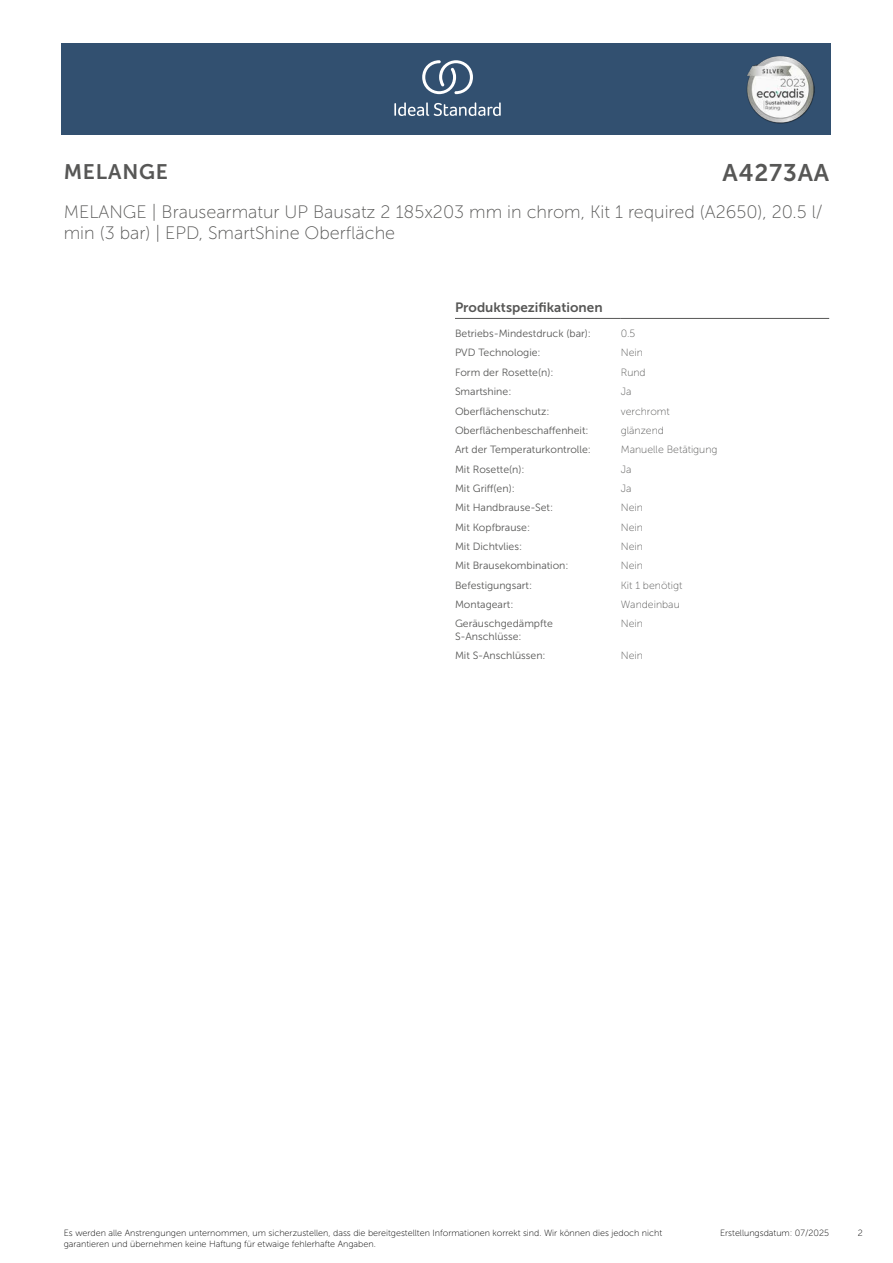
<style>
.page{position:relative;width:893px;height:1263px;background:#fff}
.page>*{position:absolute;margin:0;border:0;box-sizing:border-box;transform-origin:0 0}
.t1{font:24px "Museo Sans 700";letter-spacing:.035em;color:#575756}
.t2{font:21px "Museo Sans 700";letter-spacing:.035em;color:#575756}
.t3{font:18px/21.6px "Museo Sans 100";color:#575756}
.head_9pt{font:13.5px "Museo Sans 700";color:#575756}
.head_general{font:10.5px/12.6px "Museo Sans 300";color:#575756}
.value_general{font:10.5px "Museo Sans 100";color:#575756}
.t4{font:9px/10.8px "Museo Sans 100";color:#000}
</style>
<div class="page">
<div style="left:62px;top:43px;width:769px;height:91px;background:#325070"></div>
<hr style="left:455px;top:318px;width:166px;height:1px;background:#575756">
<hr style="left:621px;top:318px;width:208px;height:1px;background:#575756">
<svg style="left:394px;top:102px;width:107px;height:14px"></svg>
<svg style="left:422px;top:60px;width:51px;height:34px"></svg>
<img style="left:746px;top:56px;width:68px;height:67px">
<h2 class="t2" style="left:64px;top:160px;width:106px">MELANGE</h2>
<h1 class="t1" style="left:723px;top:160px;width:108px">A4273AA</h1>
<h3 class="t3" style="left:64px;top:201px;width:760px">MELANGE | Brausearmatur UP Bausatz 2 185x203 mm in chrom, Kit 1 required (A2650), 20.5 l/ min (3 bar) | EPD, SmartShine Oberfläche</h3>
<h2 class="head_9pt" style="left:455px;top:300px;width:149px">Produktspezifikationen</h2>
<h3 class="head_general" style="left:455px;top:327px;width:137px">Betriebs-Mindestdruck (bar):</h3>
<p class="value_general" style="left:621px;top:328px;width:16px">0.5</p>
<h3 class="head_general" style="left:455px;top:347px;width:87px">PVD Technologie:</h3>
<p class="value_general" style="left:621px;top:347px;width:24px">Nein</p>
<h3 class="head_general" style="left:455px;top:366px;width:100px">Form der Rosette(n):</h3>
<p class="value_general" style="left:621px;top:367px;width:26px">Rund</p>
<h3 class="head_general" style="left:455px;top:385px;width:58px">Smartshine:</h3>
<p class="value_general" style="left:621px;top:386px;width:12px">Ja</p>
<h3 class="head_general" style="left:455px;top:405px;width:96px">Oberflächenschutz:</h3>
<p class="value_general" style="left:621px;top:405px;width:50px">verchromt</p>
<h3 class="head_general" style="left:455px;top:424px;width:135px">Oberflächenbeschaffenheit:</h3>
<p class="value_general" style="left:621px;top:425px;width:45px">glänzend</p>
<h3 class="head_general" style="left:455px;top:443px;width:138px">Art der Temperaturkontrolle:</h3>
<p class="value_general" style="left:621px;top:444px;width:98px">Manuelle Betätigung</p>
<h3 class="head_general" style="left:455px;top:463px;width:71px">Mit Rosette(n):</h3>
<p class="value_general" style="left:621px;top:463px;width:12px">Ja</p>
<h3 class="head_general" style="left:455px;top:482px;width:61px">Mit Griff(en):</h3>
<p class="value_general" style="left:621px;top:483px;width:12px">Ja</p>
<h3 class="head_general" style="left:455px;top:501px;width:100px">Mit Handbrause-Set:</h3>
<p class="value_general" style="left:621px;top:502px;width:24px">Nein</p>
<h3 class="head_general" style="left:455px;top:521px;width:77px">Mit Kopfbrause:</h3>
<p class="value_general" style="left:621px;top:521px;width:24px">Nein</p>
<h3 class="head_general" style="left:455px;top:540px;width:69px">Mit Dichtvlies:</h3>
<p class="value_general" style="left:621px;top:541px;width:24px">Nein</p>
<h3 class="head_general" style="left:455px;top:560px;width:115px">Mit Brausekombination:</h3>
<p class="value_general" style="left:621px;top:560px;width:24px">Nein</p>
<h3 class="head_general" style="left:455px;top:579px;width:79px">Befestigungsart:</h3>
<p class="value_general" style="left:621px;top:580px;width:63px">Kit 1 benötigt</p>
<h3 class="head_general" style="left:455px;top:598px;width:60px">Montageart:</h3>
<p class="value_general" style="left:621px;top:599px;width:60px">Wandeinbau</p>
<h3 class="head_general" style="left:455px;top:618px;width:99px">Geräuschgedämpfte<br>S-Anschlüsse:</h3>
<p class="value_general" style="left:621px;top:618px;width:24px">Nein</p>
<h3 class="head_general" style="left:455px;top:650px;width:92px">Mit S-Anschlüssen:</h3>
<p class="value_general" style="left:621px;top:650px;width:24px">Nein</p>
<p class="t4" style="left:64px;top:1227px;width:600px">Es werden alle Anstrengungen unternommen, um sicherzustellen, dass die bereitgestellten Informationen korrekt sind. Wir können dies jedoch nicht garantieren und übernehmen keine Haftung für etwaige fehlerhafte Angaben.</p>
<p class="t4" style="left:720px;top:1227px;width:111px">Erstellungsdatum: 07/2025</p>
<p class="t4" style="left:858px;top:1227px;width:7px">2</p>
</div>
